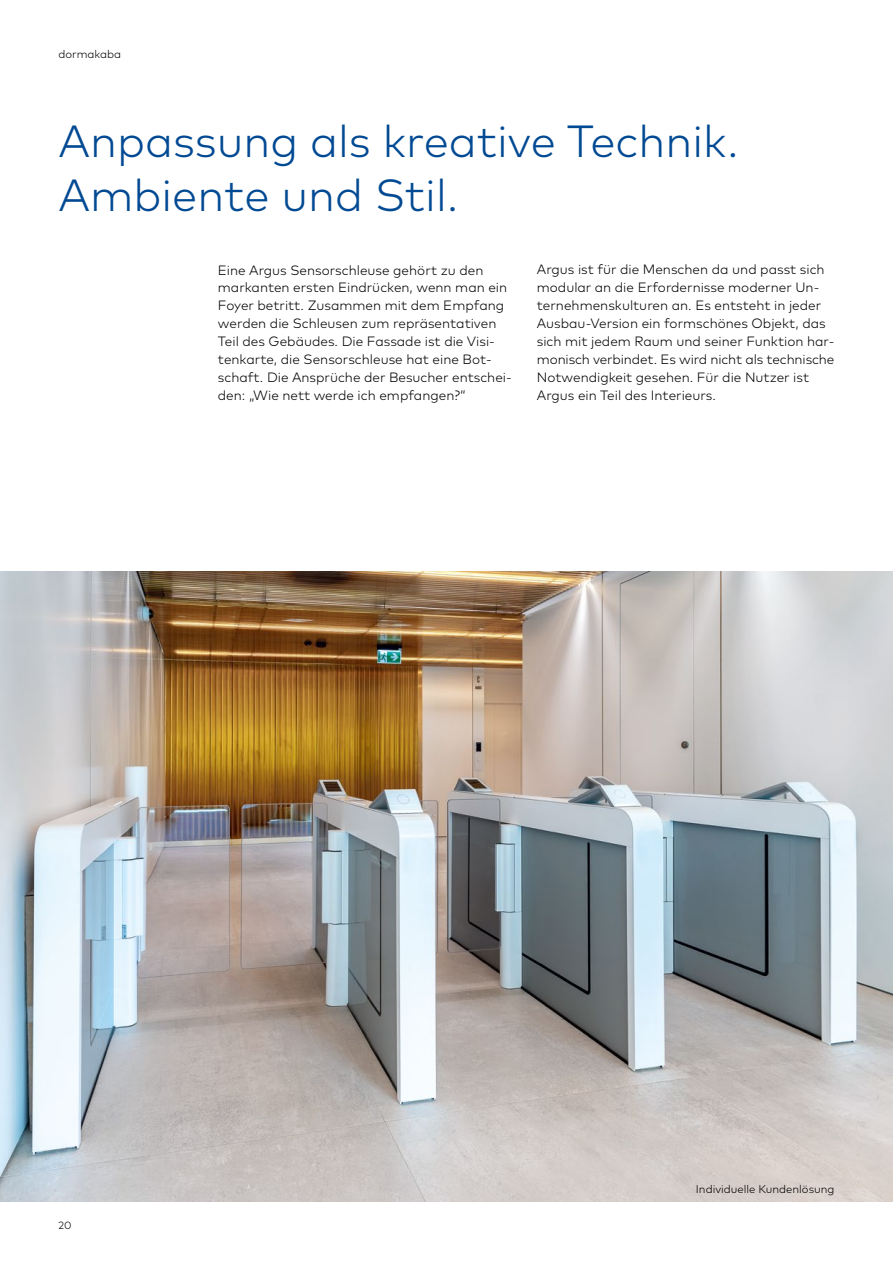
<style>
.page{position:relative;width:893px;height:1263px;background:#fff}
.page>*{position:absolute;margin:0;border:0;box-sizing:border-box;transform-origin:0 0}
.t1{font:300 45px/54px "Mark Pro";color:#004993}
.t2{font:300 13.5px/18px "Mark Pro";color:#000}
.t3{font:300 11.25px "Mark Pro";color:#000}
.t4{font:300 10.5px "Mark Pro";color:#000}
</style>
<div class="page">
<img style="left:0;top:571px;width:893px;height:631px">
<p class="t3" style="left:58px;top:46px;width:64px">dormakaba</p>
<h1 class="t1" style="left:58px;top:111px;width:682px">Anpassung als kreative Technik.<br>Ambiente und Stil.</h1>
<p class="t2" style="left:218px;top:260px;width:295px">Eine Argus Sensorschleuse gehört zu den markanten ersten Eindrücken, wenn man ein Foyer betritt. Zusammen mit dem Empfang werden die Schleusen zum repräsentativen Teil des Gebäudes. Die Fassade ist die Visi&shy;tenkarte, die Sensorschleuse hat eine Bot&shy;schaft. Die Ansprüche der Besucher entschei&shy;den: „Wie nett werde ich empfangen?“</p>
<p class="t2" style="left:537px;top:260px;width:299px">Argus ist für die Menschen da und passt sich modular an die Erfordernisse moderner Un&shy;ternehmenskulturen an. Es entsteht in jeder Ausbau-Version ein formschönes Objekt, das sich mit jedem Raum und seiner Funktion har&shy;monisch verbindet. Es wird nicht als technische Notwendigkeit gesehen. Für die Nutzer ist Argus ein Teil des Interieurs.</p>
<p class="t4" style="left:58px;top:1217px;width:15px">20</p>
<p class="t3" style="left:696px;top:1180px;width:140px">Individuelle Kundenlösung</p>
</div>
